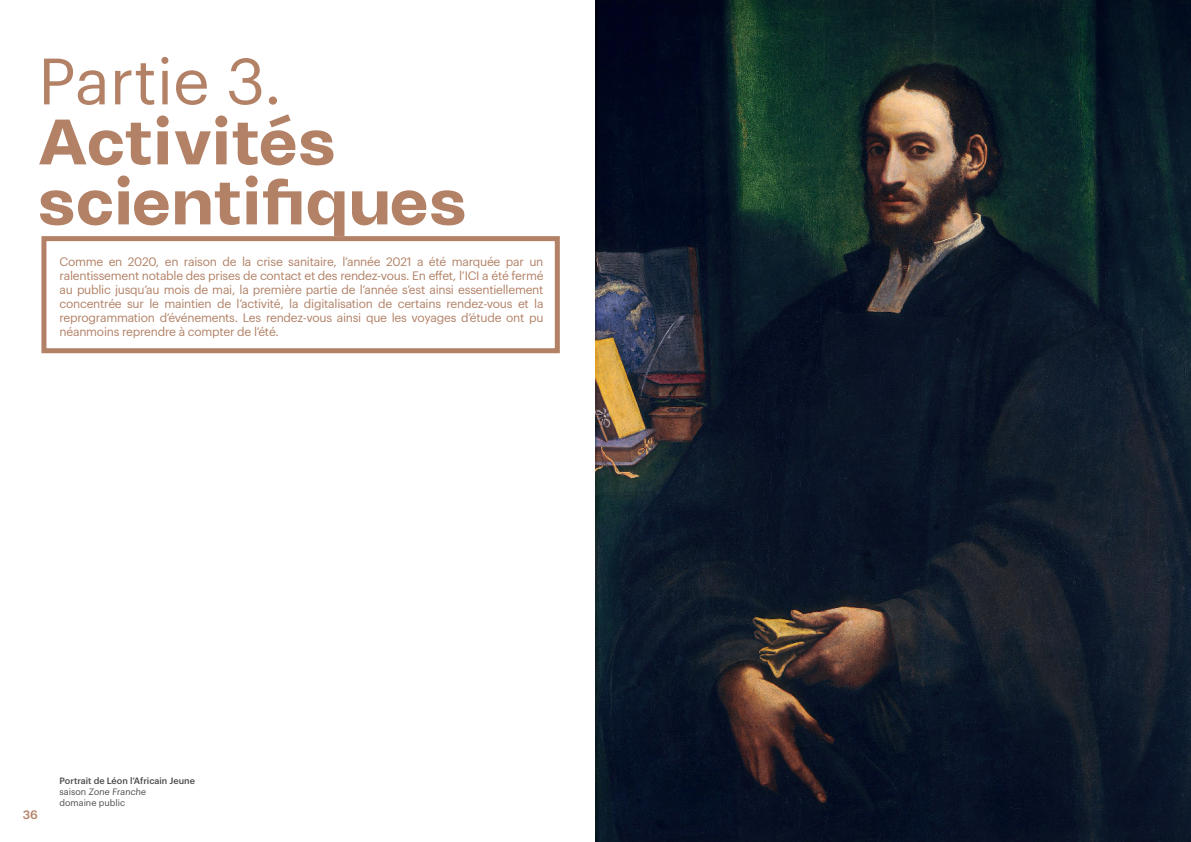
<style>
.page{position:relative;width:1191px;height:842px;background:#fff}
.page>*{position:absolute;margin:0;border:0;box-sizing:border-box;transform-origin:0 0}
.t1{font:800 64px "Tomato Grotesk";color:#b28166}
.t2{font:64px "Graphik";color:#b28166}
.t3{font:12px/14px "Graphik";letter-spacing:-.02em;color:#b28166;text-align:justify}
.t4{font:500 12px "Graphik";color:#b28166}
.t5{font:9px "Graphik";color:#494a4b}
.t6{font:500 9px "Graphik";color:#494a4b}
</style>
<div class="page">
<img style="left:595px;top:0;width:596px;height:842px">
<div style="left:41px;top:236px;width:519px;height:117px;background:#fff;border:5px solid #b28166"></div>
<p class="t2" style="left:38px;top:33px;width:245px">Partie 3.</p>
<p class="t1" style="left:38px;top:94px;width:298px">Activités</p>
<p class="t1" style="left:38px;top:154px;width:429px">scientifiques</p>
<p class="t3" style="left:60px;top:254px;width:485px">Comme en 2020, en raison de la crise sanitaire, l’année 2021 a été marquée par un ralentissement notable des prises de contact et des rendez-vous. En effet, l’ICI a été fermé au public jusqu’au mois de mai, la première partie de l’année s’est ainsi essentiellement concentrée sur le maintien de l’activité, la digitalisation de certains rendez-vous et la reprogrammation d’événements. Les rendez-vous ainsi que les voyages d’étude ont pu néanmoins reprendre à compter de l’été.</p>
<p class="t4" style="left:23px;top:806px;width:17px">36</p>
<p class="t6" style="left:60px;top:774px;width:137px">Portrait de Léon l’Africain Jeune</p>
<p class="t5" style="left:60px;top:785px;width:89px">saison Zone Franche</p>
<p class="t5" style="left:60px;top:796px;width:67px">domaine public</p>
</div>
